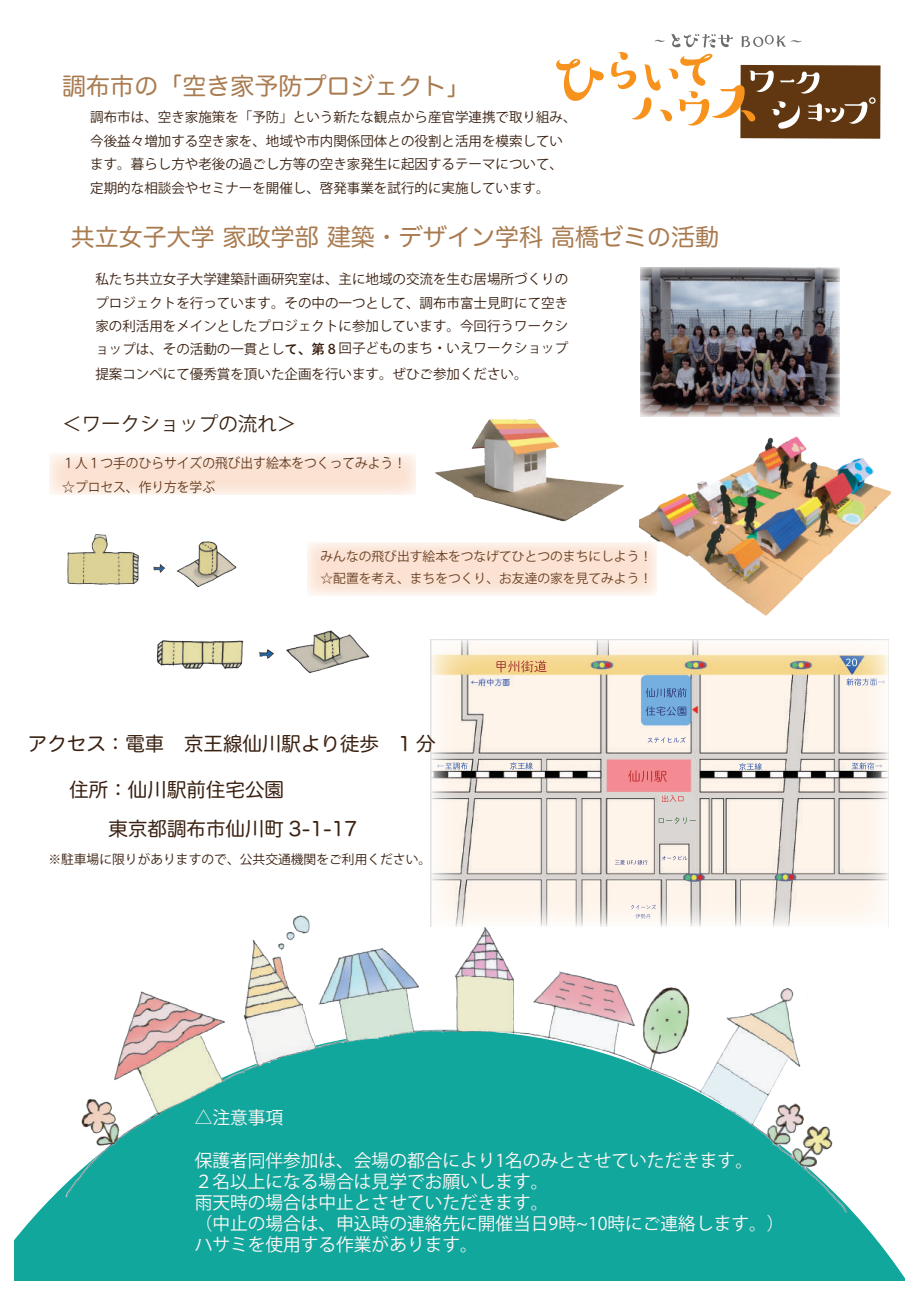
<style>
.page{position:relative;width:919px;height:1289px;background:#fff}
.page>*{position:absolute;margin:0;border:0;box-sizing:border-box;transform-origin:0 0}
.t1{font:24px "Hira Maru Pro W4";color:#a97b50}
.t2{font:19.5px/39.5px "Hira Maru Pro N W4";color:#3a2111}
.t3{font:19.5px "Koz Go Pr 6 N";color:#3a2111}
.t4{font:17.7px/21.1px "Koz Go Pr 6 N";color:#fef7f6}
.t5{font:500 16.2px "Suzumushi Std";color:#6c6d70;scale:.93 1}
.t6{font:500 15.15px "Suzumushi Std";color:#6c6d70;scale:1.11 1}
.t7{font:13.5px/23.7px "Koz Go Pr 6 N";color:#3a2111}
.t8{font:13.5px/23.7px "Koz Go Pr 6 N";color:#3a2111;scale:.94 1}
.t9{font:12.75px/22.4px "Koz Go Pr 6 N";color:#3a2111}
.s1{font-family:"Shuei M Go Std B"}
</style>
<div class="page">
<svg style="left:556px;top:59px;width:47px;height:42px"></svg>
<svg style="left:611px;top:34px;width:269px;height:105px"></svg>
<img style="left:640px;top:402px;width:250px;height:250px">
<img style="left:156px;top:630px;width:214px;height:44px">
<img style="left:67px;top:534px;width:170px;height:54px">
<svg style="left:14px;top:1213px;width:890px;height:67px"></svg>
<img style="left:37px;top:915px;width:848px;height:366px">
<img style="left:430px;top:639px;width:458px;height:287px">
<img style="left:628px;top:770px;width:38px;height:12px">
<img style="left:645px;top:688px;width:41px;height:9px">
<svg style="left:845px;top:658px;width:12px;height:8px"></svg>
<img style="left:496px;top:660px;width:50px;height:12px">
<img style="left:662px;top:795px;width:21px;height:7px">
<img style="left:510px;top:762px;width:22px;height:7px">
<img style="left:739px;top:763px;width:22px;height:7px">
<img style="left:647px;top:737px;width:38px;height:5px">
<img style="left:658px;top:817px;width:37px;height:6px">
<img style="left:437px;top:762px;width:31px;height:7px">
<img style="left:851px;top:762px;width:23px;height:7px">
<img style="left:846px;top:678px;width:31px;height:7px">
<img style="left:661px;top:855px;width:26px;height:5px">
<img style="left:620px;top:860px;width:27px;height:4px">
<img style="left:631px;top:904px;width:25px;height:11px">
<img style="left:435px;top:419px;width:189px;height:103px">
<img style="left:640px;top:267px;width:199px;height:149px">
<svg style="left:50px;top:453px;width:366px;height:41px;background:#fbe7da"></svg>
<svg style="left:307px;top:542px;width:350px;height:53px;background:#fbe6d8"></svg>
<h1 class="t1" style="left:62px;top:65px;width:409px">調布市の「空き家予防プロジェクト」</h1>
<p class="t7" style="left:90px;top:105px;width:487px">調布市は、空き家施策を「予防」という新たな観点から産官学連携で取り組み、今後益々増加する空き家を、地域や市内関係団体との役割と活用を模索しています。暮らし方や老後の過ごし方等の空き家発生に起因するテーマについて、定期的な相談会やセミナーを開催し、啓発事業を試行的に実施しています。</p>
<p class="t5" style="left:652px;top:31px;width:18px">～</p>
<p class="t6" style="left:787px;top:31px;width:17px">～</p>
<h1 class="t1" style="left:71px;top:216px;width:649px">共立女子大学 家政学部 建築・デザイン学科 高橋ゼミの活動</h1>
<p class="t7" style="left:95px;top:267px;width:474px;text-align:justify">私たち共立女子大学建築計画研究室は、主に地域の交流を生む居場所づくりのプロジェクトを行っています。その中の一つとして、調布市富士見町にて空き家の利活用をメインとしたプロジェクトに参加しています。今回行うワークシ</p>
<p class="t7" style="left:95px;top:336px;width:474px;line-height:25.2px">ョップは、その活動の一貫とし<span class="s1">て、第８</span>回子どものまち・いえワークショップ提案コンペにて優秀賞を頂いた企画を行います。ぜひご参加ください。</p>
<h2 class="t3" style="left:62px;top:412px;width:236px">＜ワークショップの流れ＞</h2>
<p class="t8" style="left:62px;top:451px;width:367px">１人１つ手のひらサイズの飛び出す絵本をつくってみよう！☆プロセス、作り方を学ぶ</p>
<p class="t9" style="left:320px;top:545px;width:333px">みんなの飛び出す絵本をつなげてひとつのまちにしよう！☆配置を考え、まちをつくり、お友達の家を見てみよう！</p>
<h2 class="t2" style="left:28px;top:722px;width:409px">アクセス：電車　京王線仙川駅より徒歩　1 分</h2>
<h2 class="t2" style="left:69px;top:768px;width:289px">住所：仙川駅前住宅公園<br>　　東京都調布市仙川町 3-1-17</h2>
<p class="t9" style="left:48px;top:848px;width:384px">※駐車場に限りがありますので、公共交通機関をご利用ください。</p>
<h3 class="t4" style="left:195px;top:1107px;width:90px">△注意事項</h3>
<h3 class="t4" style="left:195px;top:1149px;width:591px">保護者同伴参加は、会場の都合により1名のみとさせていただきます。<br>２名以上になる場合は見学でお願いします。<br>雨天時の場合は中止とさせていただきます。<br>（中止の場合は、申込時の連絡先に開催当日9時~10時にご連絡します。）ハサミを使用する作業があります。</h3>
</div>
